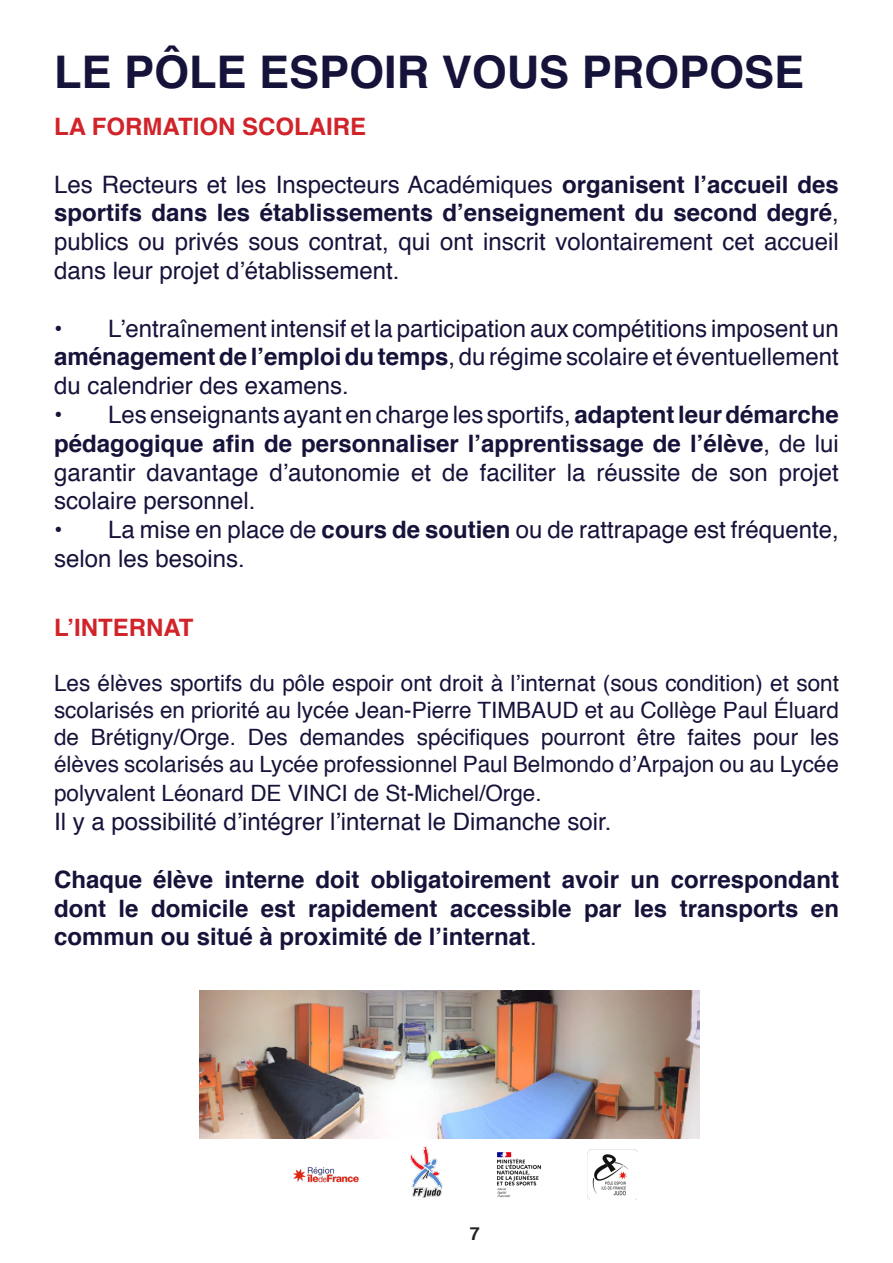
<style>
.page{position:relative;width:893px;height:1263px;background:#fff}
.page>*{position:absolute;margin:0;border:0;box-sizing:border-box;transform-origin:0 0}
.t1{font:700 45px "Helvetica";color:#16133b}
.t2{font:24px/28.8px "Helvetica";color:#16133b;text-align:justify}
.t3{font:700 24px/28.8px "Helvetica";color:#16133b;text-align:justify}
.t4{font:700 24px "Helvetica";color:#d1232a}
.t5{font:22.5px/27.5px "Helvetica";color:#16133b;text-align:justify}
.t6{font:700 18px "Helvetica";color:#231f20}
.s1{font-weight:700}
.s2{font-weight:400}
</style>
<div class="page">
<img style="left:293px;top:1167px;width:66px;height:16px">
<img style="left:411px;top:1146px;width:32px;height:51px">
<img style="left:497px;top:1152px;width:44px;height:46px">
<img style="left:587px;top:1149px;width:50px;height:50px">
<img style="left:199px;top:991px;width:500px;height:147px">
<p class="t1" style="left:54px;top:36px;width:752px">LE PÔLE ESPOIR VOUS PROPOSE</p>
<p class="t4" style="left:54px;top:107px;width:314px">LA FORMATION SCOLAIRE</p>
<p class="t2" style="left:54px;top:170px;width:786px">Les Recteurs et les Inspecteurs Académiques <span class="s1">organisent l’accueil des sportifs dans les établissements d’enseignement du second degré</span>, publics ou privés sous contrat, qui ont inscrit volontairement cet accueil dans leur projet d’établissement.</p>
<p class="t2" style="left:54px;top:314px;width:786px">• L’entraînement intensif et la participation aux compétitions imposent un <span class="s1">aménagement de l’emploi du temps</span>, du régime scolaire et éventuellement du calendrier des examens.</p>
<p class="t2" style="left:54px;top:401px;width:786px">• Les enseignants ayant en charge les sportifs, <span class="s1">adaptent leur démarche pédagogique afin de personnaliser l’apprentissage de l’élève</span>, de lui garantir davantage d’autonomie et de faciliter la réussite de son projet scolaire personnel.</p>
<p class="t2" style="left:54px;top:516px;width:786px">• La mise en place de <span class="s1">cours de soutien</span> ou de rattrapage est fréquente, selon les besoins.</p>
<p class="t4" style="left:54px;top:608px;width:141px">L’INTERNAT</p>
<p class="t5" style="left:54px;top:670px;width:786px">Les élèves sportifs du pôle espoir ont droit à l’internat (sous condition) et sont scolarisés en priorité au lycée Jean-Pierre TIMBAUD et au Collège Paul Éluard de Brétigny/Orge. Des demandes spécifiques pourront être faites pour les élèves scolarisés au Lycée professionnel Paul Belmondo d’Arpajon ou au Lycée polyvalent Léonard DE VINCI de St-Michel/Orge.</p>
<p class="t2" style="left:54px;top:808px;width:559px">Il y a possibilité d’intégrer l’internat le Dimanche soir.</p>
<p class="t3" style="left:54px;top:865px;width:786px">Chaque élève interne doit obligatoirement avoir un correspondant dont le domicile est rapidement accessible par les transports en commun ou situé à proximité de l’internat<span class="s2">.</span></p>
<p class="t6" style="left:470px;top:1219px;width:12px">7</p>
</div>
